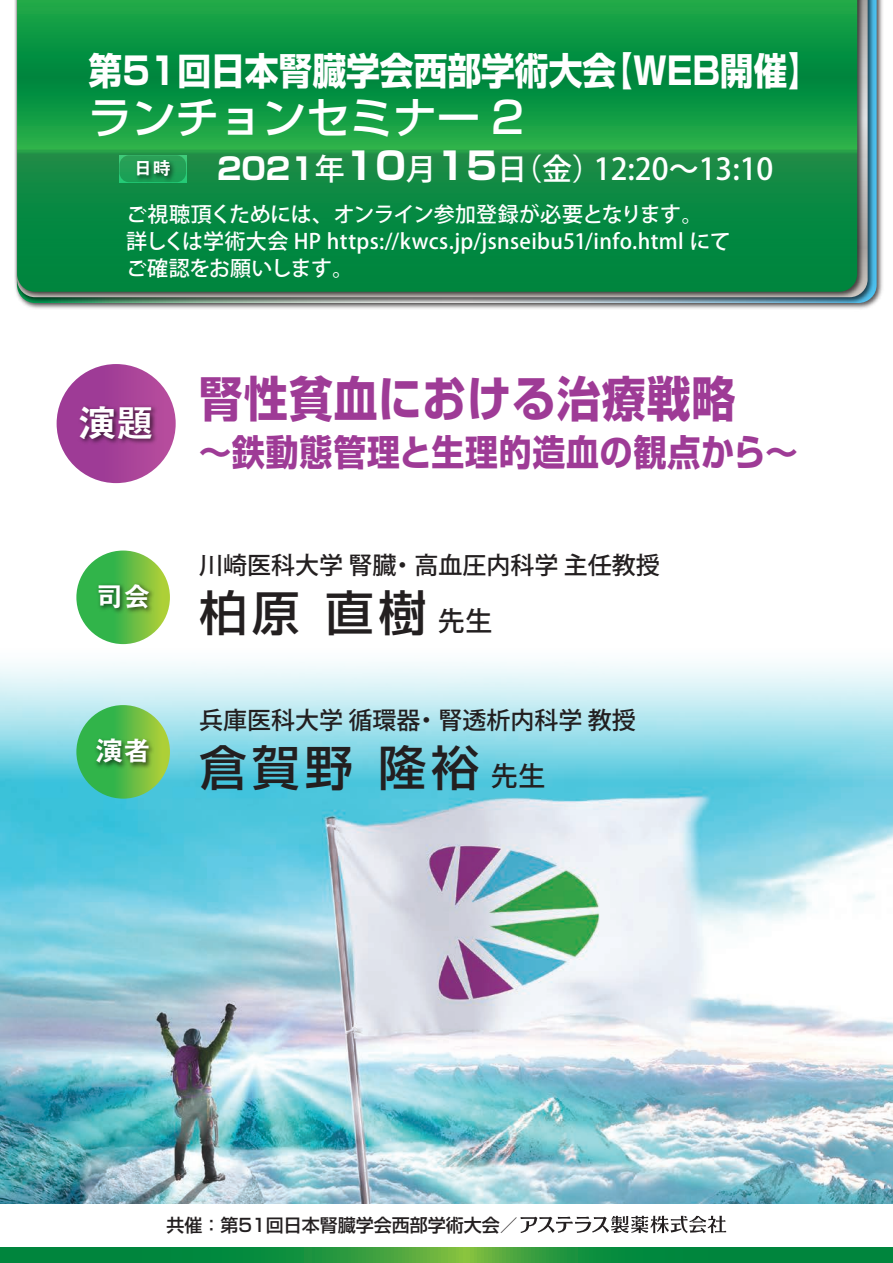
<style>
.page{position:relative;width:893px;height:1263px;background:#fff}
.page>*{position:absolute;margin:0;border:0;box-sizing:border-box;transform-origin:0 0}
.t1{font:700 48.15px "Shin Go Pro";letter-spacing:.025em;color:#9e3b96;scale:.91 1}
.t2{font:500 48px "Shin Go Pro";letter-spacing:.1em;color:#231f20}
.t3{font:500 43.5px "Shin Go Pro";color:#fff}
.t4{font:37.8px "Midashi Go Pro MB31";color:#fff}
.t5{font:700 37.5px "Shin Go Pro";color:#fff;scale:.9 1}
.t6{font:700 36.15px "Shin Go Pro";letter-spacing:.025em;color:#9e3b96;scale:.91 1}
.t7{font:500 30px "Koz Go Pro";color:#fff}
.t8{font:27.6px "Midashi Go Pro MB31";color:#fff}
.t9{font:500 24px "Koz Go Pro";color:#231f20}
.t10{font:500 21px/27px "Koz Go Pro";letter-spacing:.005em;color:#fff}
.t11{font:18.45px "Midashi Go Pro MB31";color:#fff}
.t12{font:500 18px "Shin Go Pro";color:#231f20}
.s1{font-family:"Shin Go Pro";font-weight:700}
.s2{font-family:"Shin Go Pro";font-weight:700;font-size:37.5px}
.s3{font-family:"Koz Go Pro";font-size:27px}
</style>
<div class="page">
<img style="left:0;top:782px;width:893px;height:422px">
<svg style="left:0;top:461px;width:893px;height:321px"></svg>
<svg style="left:0;top:1247px;width:893px;height:16px"></svg>
<img style="left:21px;top:0;width:856px;height:306px">
<img style="left:14px;top:0;width:852px;height:301px">
<svg style="left:17px;top:0;width:840px;height:292px"></svg>
<div style="left:120px;top:155px;width:66px;height:27px;background:#22a057;border-radius:10px"></div>
<img style="left:130px;top:155px;width:51px;height:32px">
<svg style="left:520px;top:1216px;width:206px;height:17px"></svg>
<div style="left:57px;top:364px;width:119px;height:119px;background:linear-gradient(to right,#973593,#b7519f);border-radius:60px"></div>
<img style="left:74px;top:399px;width:89px;height:54px">
<svg style="left:76px;top:550px;width:94px;height:94px"></svg>
<img style="left:91px;top:578px;width:69px;height:43px">
<svg style="left:76px;top:705px;width:94px;height:94px"></svg>
<img style="left:91px;top:733px;width:69px;height:43px">
<h3 class="t5" style="left:89px;top:41px;width:815px">第51回日本腎臓学会西部学術大会【WEB開催】</h3>
<h3 class="t3" style="left:89px;top:82px;width:437px">ランチョンセミナー 2</h3>
<p class="t11" style="left:134px;top:153px;width:39px">日時</p>
<h3 class="t7" style="left:217px;top:149px;width:558px"><span class="s1">2021</span>年<span class="s2">10</span>月<span class="s2">15</span>日（金）12:20～13:10</h3>
<p class="t10" style="left:126px;top:202px;width:606px">ご視聴頂くためには、オンライン参加登録が必要となります。<br>詳しくは学術大会 HP https://kwcs.jp/jsnseibu51/info.html にてご確認をお願いします。</p>
<h3 class="t4" style="left:78px;top:392px;width:77px">演題</h3>
<h3 class="t8" style="left:95px;top:574px;width:57px">司会</h3>
<h3 class="t8" style="left:95px;top:729px;width:57px">演者</h3>
<h1 class="t1" style="left:199px;top:360px;width:591px">腎性貧血における治療戦略</h1>
<h3 class="t6" style="left:199px;top:423px;width:660px">～鉄動態管理と生理的造血の観点から～</h3>
<p class="t9" style="left:199px;top:550px;width:462px">川崎医科大学 腎臓・高血圧内科学 主任教授</p>
<h2 class="t2" style="left:199px;top:574px;width:295px">柏原 直樹<span class="s3">先生</span></h2>
<p class="t9" style="left:199px;top:705px;width:438px">兵庫医科大学 循環器・腎透析内科学 教授</p>
<h2 class="t2" style="left:199px;top:728px;width:348px">倉賀野 隆裕<span class="s3">先生</span></h2>
<p class="t12" style="left:167px;top:1210px;width:353px">共催：第51回日本腎臓学会西部学術大会／</p>
</div>
